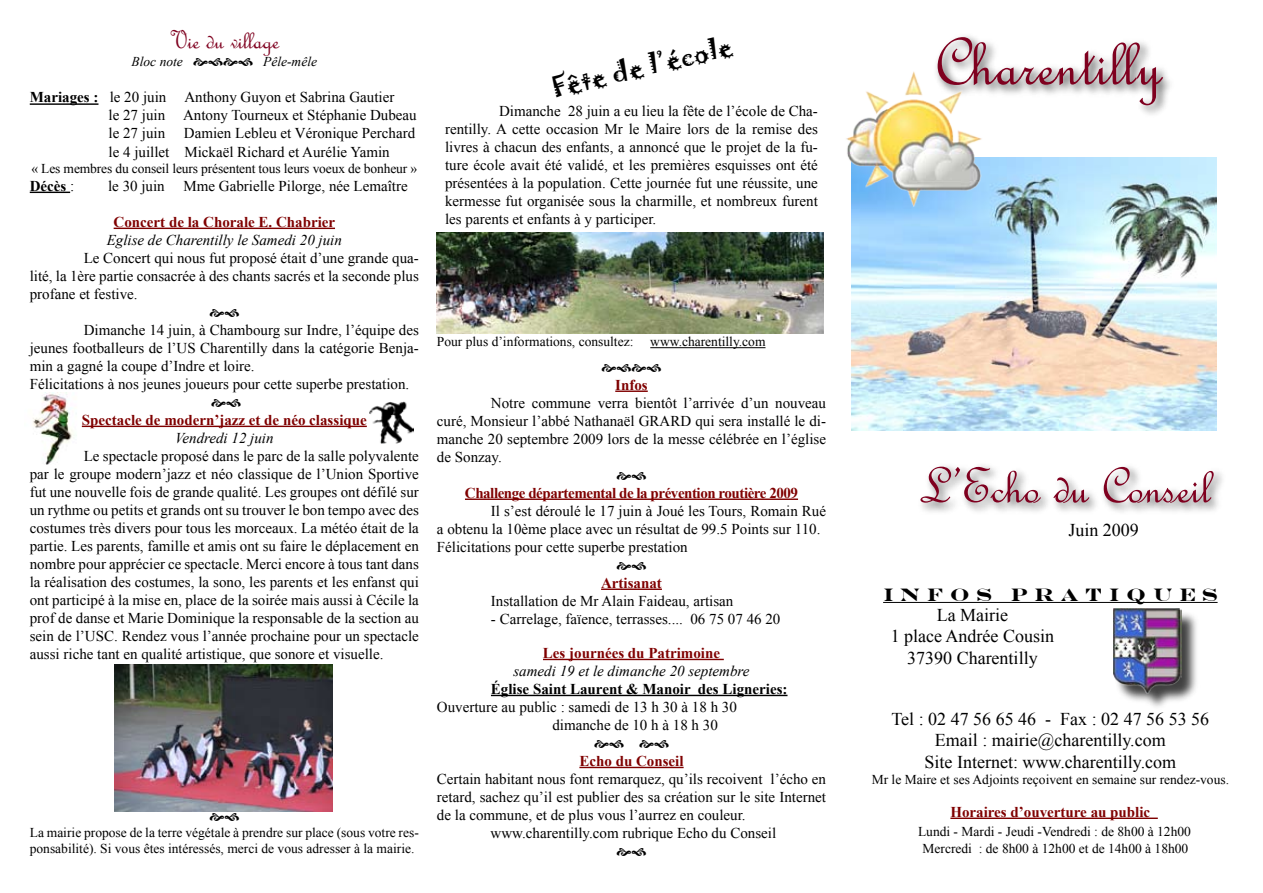
<style>
.page{position:relative;width:1263px;height:893px;background:#fff}
.page>*{position:absolute;margin:0;border:0;box-sizing:border-box;transform-origin:0 0}
.t1{font:72px "French Script";color:#7f001f}
.t2{font:54px "French Script";color:#7f001f}
.t3{font:27px "French Script";color:#7f001f}
.t4{font:25.5px "Jokerman";color:#000}
.t5{font:18px/21.6px "Times New Roman";color:#000;text-align:center}
.t6{font:700 18px "Engravers";color:#000}
.t7{font:15px/18px "Times New Roman";color:#000}
.t8{font:700 15px "Times New Roman";color:#7f0000}
.t9{font:italic 15px "Times New Roman";color:#000}
.t10{font:700 15px "Times New Roman";letter-spacing:-.03em;color:#7f0000}
.t11{font:700 15px "Times New Roman";color:#000}
.t12{font:13.5px/16.2px "Times New Roman";color:#000}
.t13{font:italic 13.5px "Times New Roman";color:#000}
.s1{font-weight:700}
.s2{font-weight:400}
</style>
<div class="page">
<img style="left:33px;top:392px;width:57px;height:73px">
<img style="left:852px;top:158px;width:364px;height:273px">
<hr style="left:30px;top:103px;width:68px;height:2px;background:#000">
<hr style="left:30px;top:192px;width:40px;height:1px;background:#000">
<hr style="left:114px;top:228px;width:221px;height:1px;background:#7f0000">
<hr style="left:82px;top:426px;width:285px;height:1px;background:#7f0000">
<div style="left:916px;top:461px;width:311px;height:55px;background:#000;opacity:.75"></div>
<hr style="left:883px;top:602px;width:334px;height:1px;background:#000">
<hr style="left:950px;top:817px;width:208px;height:2px;background:#7f0000">
<hr style="left:650px;top:347px;width:115px;height:1px;background:#000">
<div style="left:1114px;top:610px;width:86px;height:101px;background:#000;opacity:.75"></div>
<img style="left:1113px;top:609px;width:68px;height:86px">
<hr style="left:615px;top:390px;width:33px;height:2px;background:#7f0000">
<hr style="left:465px;top:498px;width:333px;height:2px;background:#7f0000">
<hr style="left:601px;top:588px;width:61px;height:2px;background:#7f0000">
<hr style="left:543px;top:659px;width:181px;height:1px;background:#7f0000">
<hr style="left:491px;top:695px;width:296px;height:1px;background:#000">
<hr style="left:579px;top:767px;width:105px;height:1px;background:#7f0000">
<img style="left:369px;top:401px;width:44px;height:42px">
<div style="left:932px;top:31px;width:243px;height:88px;background:#000;opacity:.75"></div>
<img style="left:846px;top:68px;width:166px;height:141px">
<img style="left:437px;top:232px;width:387px;height:101px">
<img style="left:115px;top:664px;width:218px;height:147px">
<h3 class="t3" style="left:169px;top:24px;width:111px">Vie du village</h3>
<p class="t13" style="left:132px;top:53px;width:53px">Bloc note</p>
<p class="t13" style="left:263px;top:53px;width:55px">Pêle-mêle</p>
<p class="t7" style="left:109px;top:88px;width:310px;text-indent:-79px"><span class="s1">Mariages :</span> le 20 juin Anthony Guyon et Sabrina Gautier<br>le 27 juin Antony Tourneux et Stéphanie Dubeau le 27 juin</p>
<p class="t7" style="left:109px;top:124px;width:308px;text-indent:75px">Damien Lebleu et Véronique Perchard le 4 juillet Mickaël Richard et Aurélie Yamin</p>
<p class="t12" style="left:31px;top:160px;width:387px">« Les membres du conseil leurs présentent tous leurs voeux de bonheur »</p>
<p class="t11" style="left:30px;top:175px;width:46px">Décès <span class="s2">:</span></p>
<p class="t7" style="left:108px;top:176px;width:58px">le 30 juin</p>
<p class="t7" style="left:183px;top:176px;width:226px">Mme Gabrielle Pilorge, née Lemaître</p>
<p class="t8" style="left:114px;top:211px;width:223px">Concert de la Chorale E. Chabrier</p>
<p class="t9" style="left:107px;top:229px;width:237px">Eglise de Charentilly le Samedi 20 juin</p>
<p class="t7" style="left:30px;top:248px;width:391px;text-align:justify;text-indent:54px">Le Concert qui nous fut proposé était d’une grande qua&shy;lité, la 1ère partie consacrée à des chants sacrés et la seconde plus profane et festive.</p>
<p class="t7" style="left:30px;top:320px;width:391px;text-indent:54px">Dimanche 14 juin, à Chambourg sur Indre, l’équipe des jeunes footballeurs de l’US Charentilly dans la catégorie Benja&shy;min a gagné la coupe d’Indre et loire.<br>Félicitations à nos jeunes joueurs pour cette superbe prestation.</p>
<p class="t8" style="left:82px;top:409px;width:286px">Spectacle de modern’jazz et de néo classique</p>
<p class="t9" style="left:175px;top:427px;width:100px">Vendredi 12 juin</p>
<p class="t7" style="left:30px;top:446px;width:391px;text-align:justify;text-indent:54px">Le spectacle proposé dans le parc de la salle polyvalente par le groupe modern’jazz et néo classique de l’Union Sportive fut une nouvelle fois de grande qualité. Les groupes ont défilé sur un rythme ou petits et grands ont su trouver le bon tempo avec des costumes très divers pour tous les morceaux. La météo était de la partie. Les parents, famille et amis ont su faire le déplacement en nombre pour apprécier ce spectacle. Merci encore à tous tant dans la réalisation des costumes, la sono, les parents et les enfanst qui ont participé à la mise en, place de la soirée mais aussi à Cécile la prof de danse et Marie Dominique la responsable de la section au sein de l’USC. Rendez vous l’année prochaine pour un spectacle aussi riche tant en qualité artistique, que sonore et visuelle.</p>
<p class="t12" style="left:30px;top:824px;width:391px">La mairie propose de la terre végétale à prendre sur place (sous votre res&shy;ponsabilité). Si vous êtes intéressés, merci de vous adresser à la mairie.</p>
<h3 class="t4" style="left:548px;top:69px;width:186px;rotate:-13deg">Fête de l’école</h3>
<p class="t7" style="left:445px;top:101px;width:374px;text-align:justify;text-indent:54px">Dimanche 28 juin a eu lieu la fête de l’école de Cha&shy;rentilly. A cette occasion Mr le Maire lors de la remise des livres à chacun des enfants, a annoncé que le projet de la fu&shy;ture école avait été validé, et les premières esquisses ont été présentées à la population. Cette journée fut une réussite, une kermesse fut organisée sous la charmille, et nombreux furent les parents et enfants à y participer.</p>
<p class="t12" style="left:437px;top:333px;width:330px">Pour plus d’informations, consultez: www.charentilly.com</p>
<p class="t8" style="left:615px;top:374px;width:34px">Infos</p>
<p class="t7" style="left:437px;top:393px;width:391px;text-align:justify;text-indent:54px">Notre commune verra bientôt l’arrivée d’un nouveau curé, Monsieur l’abbé Nathanaël GRARD qui sera installé le di&shy;manche 20 septembre 2009 lors de la messe célébrée en l’église de Sonzay.</p>
<p class="t10" style="left:465px;top:482px;width:335px">Challenge départemental de la prévention routière 2009</p>
<p class="t7" style="left:437px;top:501px;width:391px;text-indent:54px">Il s’est déroulé le 17 juin à Joué les Tours, Romain Rué a obtenu la 10ème place avec un résultat de 99.5 Points sur 110.<br>Félicitations pour cette superbe prestation</p>
<p class="t8" style="left:601px;top:572px;width:62px">Artisanat</p>
<p class="t7" style="left:491px;top:591px;width:244px">Installation de Mr Alain Faideau, artisan</p>
<p class="t7" style="left:491px;top:609px;width:291px">- Carrelage, faïence, terrasses.... 06 75 07 46 20</p>
<p class="t8" style="left:543px;top:642px;width:179px">Les journées du Patrimoine</p>
<p class="t9" style="left:513px;top:660px;width:238px">samedi 19 et le dimanche 20 septembre</p>
<p class="t11" style="left:491px;top:678px;width:298px">Église Saint Laurent &amp; Manoir des Ligneries:</p>
<p class="t7" style="left:552px;top:698px;width:186px;text-indent:-116px">Ouverture au public : samedi de 13 h 30 à 18 h 30 dimanche de 10 h à 18 h 30</p>
<p class="t8" style="left:579px;top:750px;width:106px">Echo du Conseil</p>
<p class="t7" style="left:437px;top:770px;width:391px">Certain habitant nous font remarquez, qu’ils recoivent l’écho en</p>
<p class="t7" style="left:437px;top:788px;width:391px">retard, sachez qu’il est publier des sa création sur le site Internet</p>
<p class="t7" style="left:437px;top:806px;width:310px">de la commune, et de plus vous l’aurrez en couleur.</p>
<p class="t7" style="left:491px;top:824px;width:287px">www.charentilly.com rubrique Echo du Conseil</p>
<h1 class="t1" style="left:935px;top:18px;width:228px">Charentilly</h1>
<h2 class="t2" style="left:918px;top:452px;width:294px">L’Echo du Conseil</h2>
<p class="t5" style="left:1068px;top:518px;width:72px">Juin 2009</p>
<p class="t6" style="left:883px;top:584px;width:336px">I N F O S P R A T I Q U E S</p>
<p class="t5" style="left:891px;top:603px;width:165px">La Mairie<br>1 place Andrée Cousin<br>37390 Charentilly</p>
<p class="t5" style="left:891px;top:708px;width:319px">Tel : 02 47 56 65 46 - Fax : 02 47 56 53 56<br>Email : mairie@charentilly.com<br>Site Internet: www.charentilly.com</p>
<p class="t12" style="left:872px;top:771px;width:359px">Mr le Maire et ses Adjoints reçoivent en semaine sur rendez-vous.</p>
<p class="t8" style="left:950px;top:801px;width:201px">Horaires d’ouverture au public</p>
<p class="t12" style="left:918px;top:824px;width:274px;text-align:center">Lundi - Mardi - Jeudi -Vendredi : de 8h00 à 12h00<br>Mercredi : de 8h00 à 12h00 et de 14h00 à 18h00</p>
</div>
